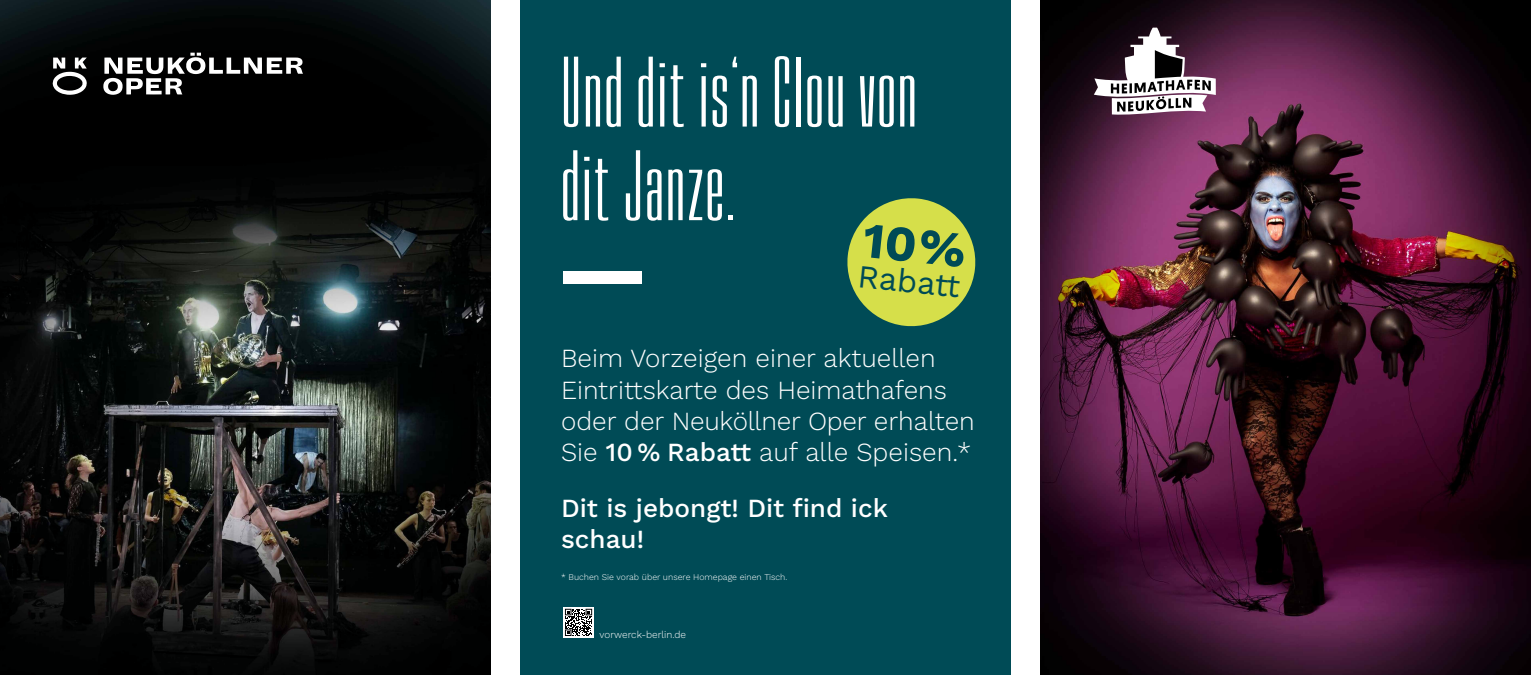
<style>
.page{position:relative;width:1531px;height:675px;background:#fff}
.page>*{position:absolute;margin:0;border:0;box-sizing:border-box;transform-origin:0 0}
.t1{font:200 extra-condensed 99.84px/93.6px "House Sans";color:#fff}
.t2{font:32.3px "Work Sans";color:#004b56}
.t3{font:26.1px/31.3px "Work Sans";color:#fff}
.t4{font:10px "Work Sans";color:#fff}
.t5{font:8.7px "Work Sans";color:#fff}
</style>
<div class="page">
<img style="left:0;top:0;width:490px;height:675px">
<div style="left:520px;top:0;width:490px;height:675px;background:#004b56"></div>
<img style="left:1041px;top:0;width:490px;height:675px">
<svg style="left:563px;top:607px;width:31px;height:31px"></svg>
<svg style="left:565px;top:608px;width:27px;height:28px"></svg>
<div style="left:563px;top:271px;width:79px;height:13px;background:#fff"></div>
<svg style="left:103px;top:53px;width:200px;height:42px"></svg>
<svg style="left:52px;top:58px;width:35px;height:37px"></svg>
<svg style="left:1094px;top:28px;width:122px;height:87px"></svg>
<svg style="left:847px;top:198px;width:129px;height:129px"></svg>
<h1 class="t1" style="left:560px;top:45px;width:359px">Und dit is‘n Clou von dit Janze.</h1>
<p class="t2" style="left:860px;top:251px;width:104px;rotate:6deg">Rabatt</p>
<p class="t3" style="left:561px;top:341px;width:415px">Beim Vorzeigen einer aktuellen Eintrittskarte des Heimathafens oder der Neuköllner Oper erhalten Sie 10 % Rabatt auf alle Speisen.*</p>
<p class="t3" style="left:561px;top:491px;width:328px">Dit is jebongt! Dit find ick schau!</p>
<p class="t5" style="left:561px;top:570px;width:228px">* Buchen Sie vorab über unsere Homepage einen Tisch.</p>
<p class="t4" style="left:600px;top:627px;width:88px">vorwerck-berlin.de</p>
</div>
